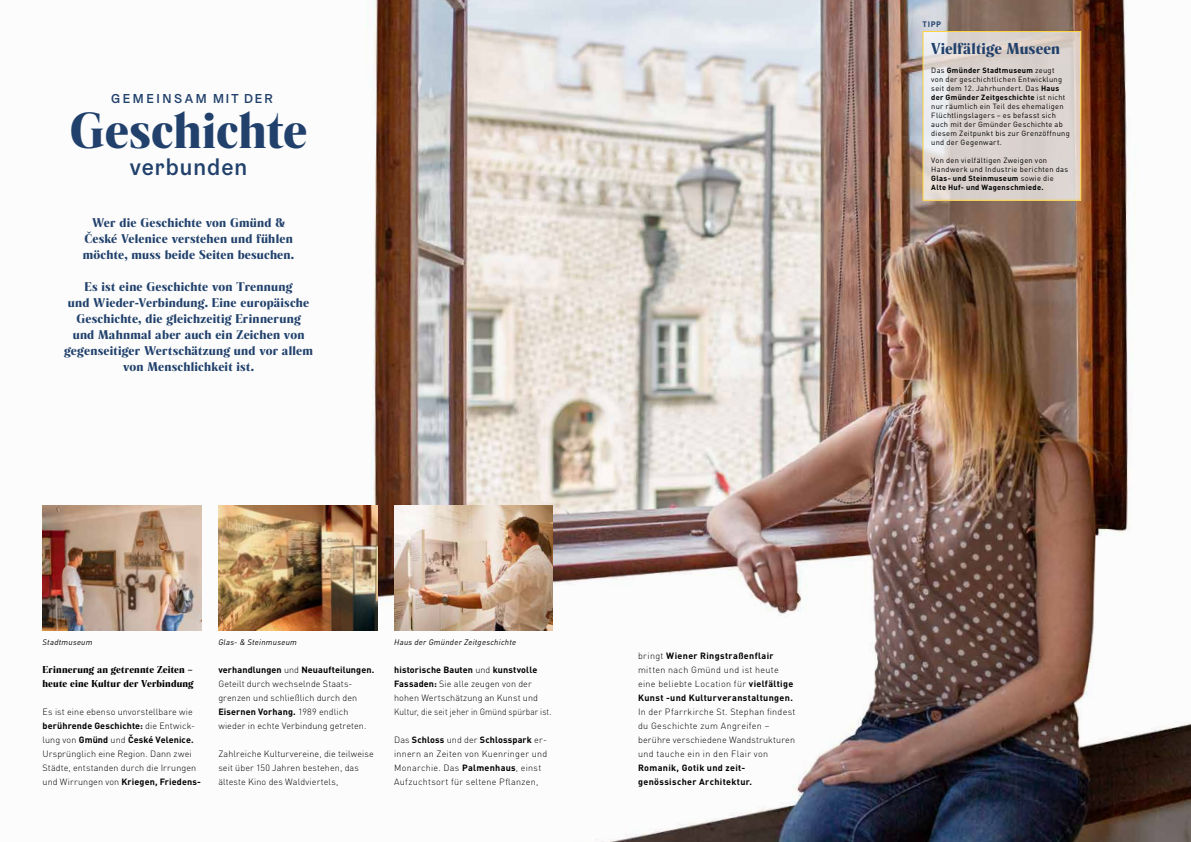
<style>
.page{position:relative;width:1191px;height:842px;background:#fff}
.page>*{position:absolute;margin:0;border:0;box-sizing:border-box;transform-origin:0 0}
.t1{font:900 48px "Rando Display";letter-spacing:-.005em;color:#21416c}
.t2{font:500 23px "Graebenbach";letter-spacing:.045em;color:#21416c}
.t3{font:900 15px "Rando Display";letter-spacing:.005em;color:#21416c}
.t4{font:500 13px "Graebenbach";letter-spacing:.2em;color:#21416c}
.t5{font:900 12px/16px "Rando Display";letter-spacing:.015em;color:#21416c;text-align:center}
.t6{font:900 9.5px/14px "Rando Display";letter-spacing:.015em;color:#000}
.t7{font:300 9px/14px "DIN Pro";letter-spacing:.015em;color:#000}
.t8{font:700 9px/14px "DIN Pro";letter-spacing:.035em;color:#000}
.t9{font:italic 8px "DIN Pro";letter-spacing:.03em;color:#000}
.t10{font:700 7.9px "DIN Pro";color:#21416c}
.t11{font:7.5px/9px "DIN Pro";letter-spacing:.04em;color:#000}
.s1{font-weight:700}
.s2{font-weight:300}
</style>
<div class="page">
<img style="left:42px;top:0;width:1149px;height:842px">
<img style="left:218px;top:505px;width:159px;height:126px">
<img style="left:394px;top:505px;width:159px;height:126px">
<img style="left:43px;top:505px;width:158px;height:126px">
<svg style="left:924px;top:33px;width:155px;height:166px;background:#dbd4d0"></svg>
<div style="left:922px;top:31px;width:159px;height:170px;border:1px solid #ffd33d"></div>
<h3 class="t4" style="left:111px;top:90px;width:163px">GEMEINSAM MIT DER</h3>
<h1 class="t1" style="left:70px;top:96px;width:239px">Geschichte</h1>
<h2 class="t2" style="left:130px;top:153px;width:119px">verbunden</h2>
<h3 class="t5" style="left:83px;top:214px;width:213px">Wer die Geschichte von Gmünd &amp;<br>České Velenice verstehen und fühlen möchte, muss beide Seiten besuchen.</h3>
<h3 class="t5" style="left:64px;top:278px;width:250px">Es ist eine Geschichte von Trennung<br>und Wieder-Verbindung. Eine europäische Geschichte, die gleichzeitig Erinnerung und Mahnmal aber auch ein Zeichen von gegenseitiger Wertschätzung und vor allem von Menschlichkeit ist.</h3>
<p class="t9" style="left:43px;top:635px;width:51px">Stadtmuseum</p>
<p class="t9" style="left:218px;top:635px;width:80px">Glas- &amp; Steinmuseum</p>
<p class="t9" style="left:394px;top:635px;width:123px">Haus der Gmünder Zeitgeschichte</p>
<p class="t6" style="left:43px;top:662px;width:152px">Erinnerung an getrennte Zeiten – heute eine Kultur der Verbindung</p>
<p class="t7" style="left:43px;top:704px;width:160px">Es ist eine ebenso unvorstellbare wie <span class="s1">berührende Geschichte:</span> die Entwick&shy;lung von <span class="s1">Gmünd</span> und <span class="s1">České Velenice.<br></span>Ursprünglich eine Region. Dann zwei Städte, entstanden durch die Irrungen und Wirrungen von <span class="s1">Kriegen, Friedens-</span></p>
<p class="t7" style="left:218px;top:662px;width:157px"><span class="s1">verhandlungen</span> und <span class="s1">Neuaufteilungen.<br></span>Geteilt durch wechselnde Staats&shy;grenzen und schließlich durch den <span class="s1">Eisernen Vorhang.</span> 1989 endlich wieder in echte Verbindung getreten.</p>
<p class="t7" style="left:218px;top:746px;width:157px">Zahlreiche Kulturvereine, die teilweise seit über 150 Jahren bestehen, das älteste Kino des Waldviertels,</p>
<p class="t7" style="left:394px;top:662px;width:159px"><span class="s1">historische Bauten</span> und <span class="s1">kunstvolle Fassaden:</span> Sie alle zeugen von der hohen Wertschätzung an Kunst und Kultur, die seit jeher in Gmünd spürbar ist.</p>
<p class="t7" style="left:394px;top:732px;width:155px">Das <span class="s1">Schloss</span> und der <span class="s1">Schlosspark</span> er&shy;innern an Zeiten von Kuenringer und Monarchie. Das <span class="s1">Palmenhaus</span>, einst Aufzuchtsort für seltene Pflanzen,</p>
<p class="t8" style="left:638px;top:648px;width:157px"><span class="s2">bringt</span> Wiener Ringstraßenflair <span class="s2">mitten nach Gmünd und ist heute eine beliebte Location für</span> vielfältige Kunst -und Kulturveranstaltungen.</p>
<p class="t7" style="left:638px;top:704px;width:159px">In der Pfarrkirche St. Stephan findest du Geschichte zum Angreifen – berühre verschiedene Wandstrukturen und tauche ein in den Flair von</p>
<p class="t8" style="left:638px;top:760px;width:116px">Romanik, Gotik und zeit&shy;genössischer Architektur.</p>
<p class="t10" style="left:922px;top:19px;width:20px">TIPP</p>
<p class="t11" style="left:931px;top:65px;width:140px">Das <span class="s1">Gmünder Stadtmuseum</span> zeugt<br>von der geschichtlichen Entwicklung seit dem 12. Jahrhundert. Das <span class="s1">Haus der Gmünder Zeitgeschichte</span> ist nicht nur räumlich ein Teil des ehemaligen Flüchtlingslagers – es befasst sich auch mit der Gmünder Geschichte ab diesem Zeitpunkt bis zur Grenzöffnung und der Gegenwart.</p>
<p class="t11" style="left:931px;top:155px;width:138px">Von den vielfältigen Zweigen von Handwerk und Industrie berichten das <span class="s1">Glas- und Steinmuseum</span> sowie die <span class="s1">Alte Huf- und Wagenschmiede.</span></p>
<h3 class="t3" style="left:930px;top:38px;width:131px">Vielfältige Museen</h3>
</div>
